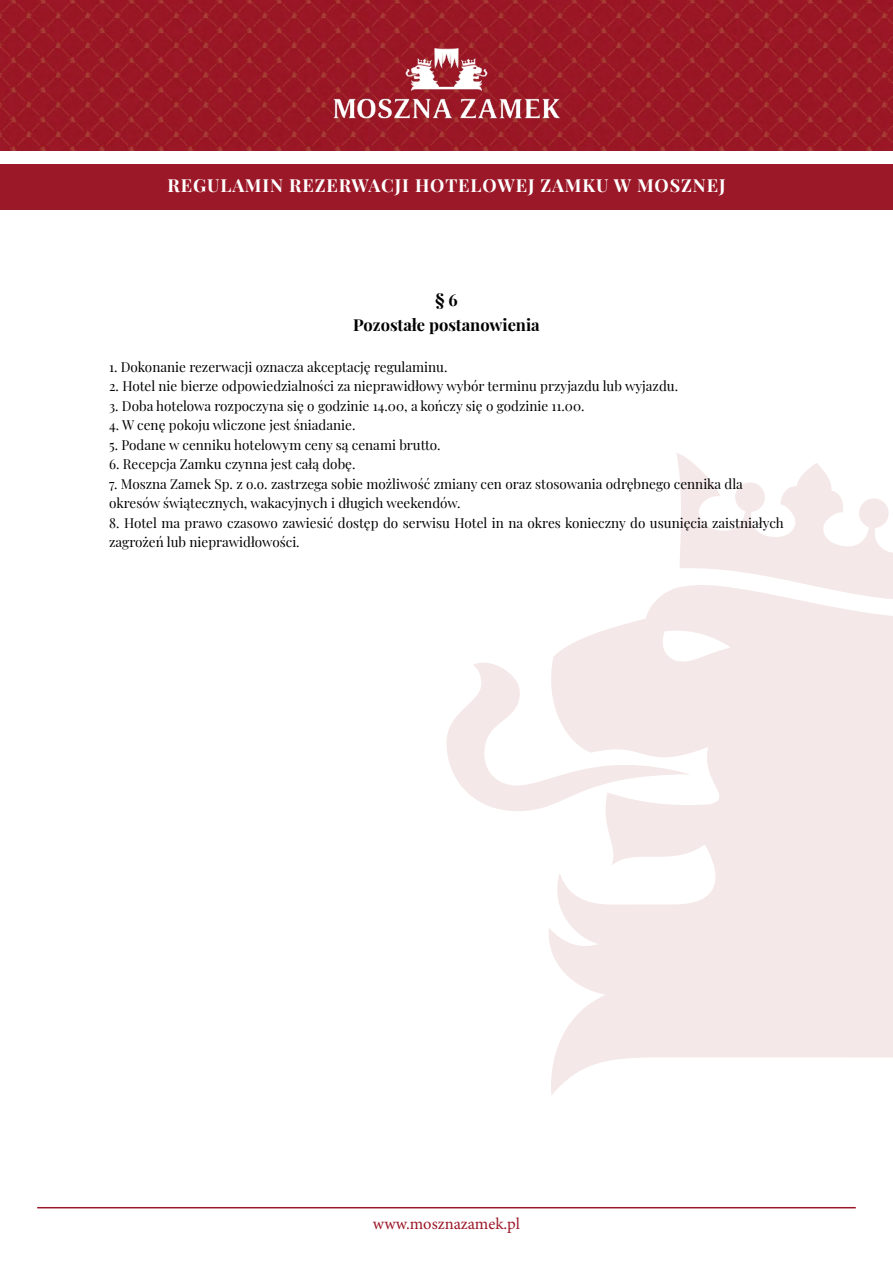
<style>
.page{position:relative;width:893px;height:1263px;background:#fff}
.page>*{position:absolute;margin:0;border:0;box-sizing:border-box;transform-origin:0 0}
.t1{font:700 18px "Playfair Display";letter-spacing:.05em;color:#fff}
.t2{font:700 16.5px/25.5px "Playfair Display";color:#000;text-align:center}
.t3{font:16.5px "Minion Pro";color:#9b1828}
.t4{font:13.5px/19.5px "Playfair Display";color:#000}
</style>
<div class="page">
<img style="left:0;top:0;width:893px;height:151px">
<img style="left:303px;top:32px;width:287px;height:102px">
<hr style="left:37px;top:1207px;width:819px;height:1px;background:#9b1828">
<div style="left:0;top:164px;width:893px;height:46px;background:#9b1828"></div>
<svg style="left:446px;top:453px;width:447px;height:642px;fill:#f5e8e8"></svg>
<h1 class="t1" style="left:167px;top:171px;width:560px">REGULAMIN REZERWACJI HOTELOWEJ ZAMKU W MOSZNEJ</h1>
<p class="t2" style="left:353px;top:285px;width:188px">§ 6<br>Pozostałe postanowienia</p>
<p class="t4" style="left:109px;top:356px;width:340px">1. Dokonanie rezerwacji oznacza akceptację regulaminu.</p>
<p class="t4" style="left:109px;top:375px;width:570px">2. Hotel nie bierze odpowiedzialności za nieprawidłowy wybór terminu przyjazdu lub wyjazdu.</p>
<p class="t4" style="left:109px;top:395px;width:477px">3. Doba hotelowa rozpoczyna się o godzinie 14.00, a kończy się o godzinie 11.00.</p>
<p class="t4" style="left:109px;top:414px;width:248px">4. W cenę pokoju wliczone jest śniadanie.</p>
<p class="t4" style="left:109px;top:434px;width:333px">5. Podane w cenniku hotelowym ceny są cenami brutto.</p>
<p class="t4" style="left:109px;top:453px;width:248px">6. Recepcja Zamku czynna jest całą dobę.</p>
<p class="t4" style="left:109px;top:473px;width:635px">7. Moszna Zamek Sp. z o.o. zastrzega sobie możliwość zmiany cen oraz stosowania odrębnego cennika dla okresów świątecznych, wakacyjnych i długich weekendów.</p>
<p class="t4" style="left:109px;top:512px;width:676px">8. Hotel ma prawo czasowo zawiesić dostęp do serwisu Hotel in na okres konieczny do usunięcia zaistniałych zagrożeń lub nieprawidłowości.</p>
<p class="t3" style="left:373px;top:1213px;width:148px">www.mosznazamek.pl</p>
</div>
